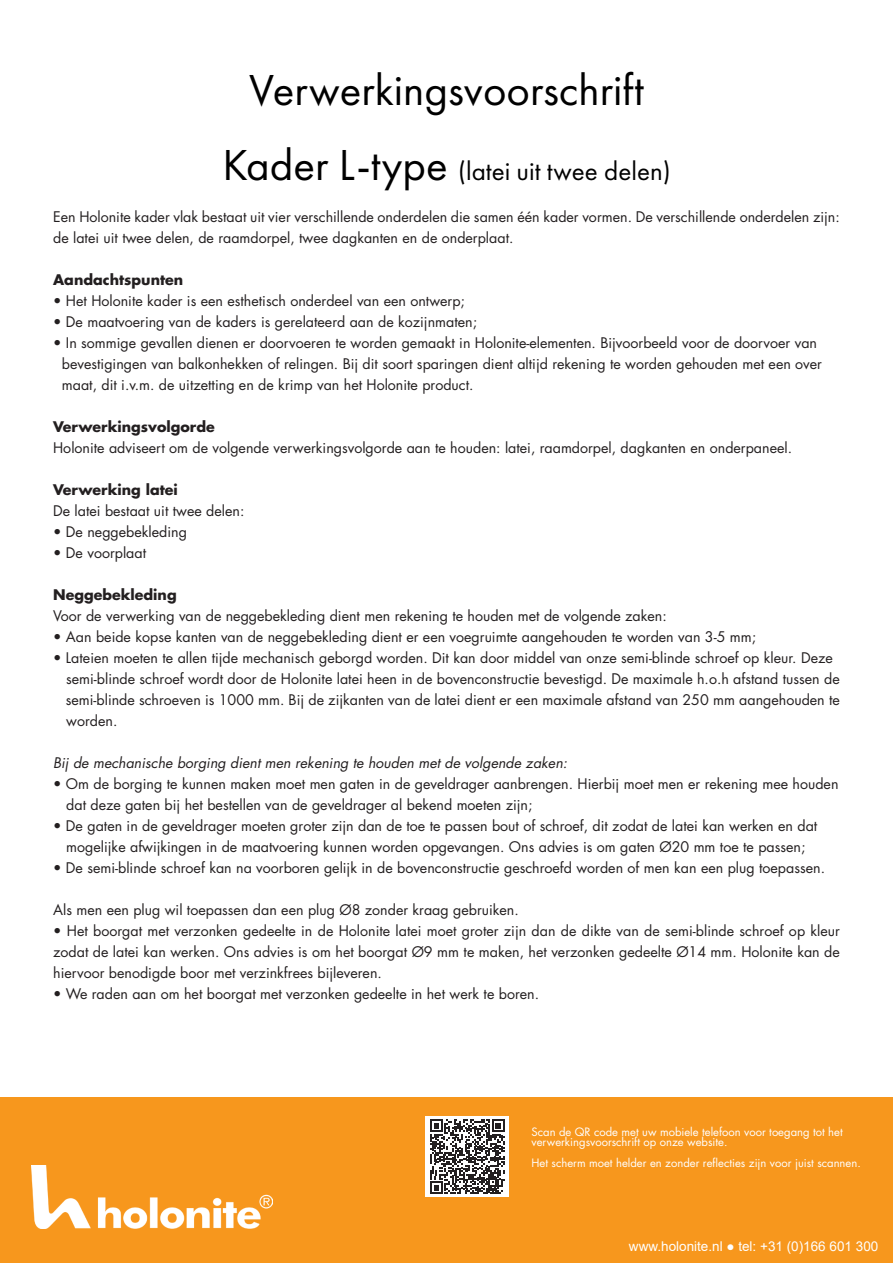
<style>
.page{position:relative;width:893px;height:1263px;background:#fff}
.page>*{position:absolute;margin:0;border:0;box-sizing:border-box;transform-origin:0 0}
.t1{font:45px "Futura PT";color:#000}
.t2{font:27px "Futura PT";color:#000}
.t3{font:14.25px/21px "Futura Std";color:#231f20}
.t4{font:italic 14.25px "Futura Std";color:#231f20}
.t5{font:700 14.25px "Futura Std";color:#231f20}
.t6{font:13.5px "Arial";color:#fff}
.t7{font:11.25px/10.5px "Futura Std";color:#fff}
.s1{font-size:45px}
</style>
<div class="page">
<div style="left:0;top:1097px;width:893px;height:21px;background:#f7971d"></div>
<div style="left:0;top:1118px;width:893px;height:145px;background:#f7971d"></div>
<img style="left:32px;top:1165px;width:240px;height:64px">
<div style="left:425px;top:1116px;width:84px;height:81px;background:#fff"></div>
<svg style="left:430px;top:1119px;width:75px;height:75px"></svg>
<h1 class="t1" style="left:249px;top:63px;width:396px">Verwerkingsvoorschrift</h1>
<h2 class="t2" style="left:222px;top:155px;width:450px"><span class="s1">Kader L-type</span> (latei uit twee delen)</h2>
<p class="t3" style="left:53px;top:206px;width:788px">Een Holonite kader vlak bestaat uit vier verschillende onderdelen die samen één kader vormen. De verschillende onderdelen zijn: de latei uit twee delen, de raamdorpel, twee dagkanten en de onderplaat.</p>
<p class="t5" style="left:53px;top:270px;width:132px">Aandachtspunten</p>
<p class="t3" style="left:53px;top:290px;width:413px">• Het Holonite kader is een esthetisch onderdeel van een ontwerp;</p>
<p class="t3" style="left:53px;top:311px;width:425px">• De maatvoering van de kaders is gerelateerd aan de kozijnmaten;</p>
<p class="t3" style="left:62px;top:332px;width:762px;text-indent:-9px">• In sommige gevallen dienen er doorvoeren te worden gemaakt in Holonite-elementen. Bijvoorbeeld voor de doorvoer van bevestigingen van balkonhekken of relingen. Bij dit soort sparingen dient altijd rekening te worden gehouden met een over maat, dit i.v.m. de uitzetting en de krimp van het Holonite product.</p>
<p class="t5" style="left:53px;top:417px;width:163px">Verwerkingsvolgorde</p>
<p class="t3" style="left:53px;top:437px;width:740px">Holonite adviseert om de volgende verwerkingsvolgorde aan te houden: latei, raamdorpel, dagkanten en onderpaneel.</p>
<p class="t5" style="left:53px;top:480px;width:126px">Verwerking latei</p>
<p class="t3" style="left:53px;top:500px;width:193px">De latei bestaat uit twee delen:</p>
<p class="t3" style="left:53px;top:521px;width:135px">• De neggebekleding</p>
<p class="t3" style="left:53px;top:542px;width:94px">• De voorplaat</p>
<p class="t5" style="left:53px;top:585px;width:125px">Neggebekleding</p>
<p class="t3" style="left:53px;top:605px;width:615px">Voor de verwerking van de neggebekleding dient men rekening te houden met de volgende zaken:</p>
<p class="t3" style="left:53px;top:626px;width:704px">• Aan beide kopse kanten van de neggebekleding dient er een voegruimte aangehouden te worden van 3-5 mm;</p>
<p class="t3" style="left:66px;top:647px;width:775px;text-indent:-13px">• Lateien moeten te allen tijde mechanisch geborgd worden. Dit kan door middel van onze semi-blinde schroef op kleur. Deze semi-blinde schroef wordt door de Holonite latei heen in de bovenconstructie bevestigd. De maximale h.o.h afstand tussen de semi-blinde schroeven is 1000 mm. Bij de zijkanten van de latei dient er een maximale afstand van 250 mm aangehouden te worden.</p>
<p class="t4" style="left:53px;top:754px;width:516px">Bij de mechanische borging dient men rekening te houden met de volgende zaken:</p>
<p class="t3" style="left:66px;top:773px;width:774px;text-indent:-13px">• Om de borging te kunnen maken moet men gaten in de geveldrager aanbrengen. Hierbij moet men er rekening mee houden dat deze gaten bij het bestellen van de geveldrager al bekend moeten zijn;</p>
<p class="t3" style="left:53px;top:815px;width:766px;text-align:center">• De gaten in de geveldrager moeten groter zijn dan de toe te passen bout of schroef, dit zodat de latei kan werken en dat mogelijke afwijkingen in de maatvoering kunnen worden opgevangen. Ons advies is om gaten Ø20 mm toe te passen;</p>
<p class="t3" style="left:53px;top:857px;width:773px">• De semi-blinde schroef kan na voorboren gelijk in de bovenconstructie geschroefd worden of men kan een plug toepassen.</p>
<p class="t3" style="left:53px;top:899px;width:467px">Als men een plug wil toepassen dan een plug Ø8 zonder kraag gebruiken.</p>
<p class="t3" style="left:53px;top:921px;width:788px;text-align:justify">• Het boorgat met verzonken gedeelte in de Holonite latei moet groter zijn dan de dikte van de semi-blinde schroef op kleur zodat de latei kan werken. Ons advies is om het boorgat Ø9 mm te maken, het verzonken gedeelte Ø14 mm. Holonite kan de hiervoor benodigde boor met verzinkfrees bijleveren.</p>
<p class="t3" style="left:53px;top:984px;width:487px">• We raden aan om het boorgat met verzonken gedeelte in het werk te boren.</p>
<p class="t7" style="left:531px;top:1126px;width:313px">Scan de QR code met uw mobiele telefoon voor toegang tot het verwerkingsvoorschrift op onze website.</p>
<p class="t7" style="left:531px;top:1158px;width:331px">Het scherm moet helder en zonder reflecties zijn voor juist scannen.</p>
<p class="t6" style="left:629px;top:1237px;width:251px">www.holonite.nl ● tel: +31 (0)166 601 300</p>
</div>
